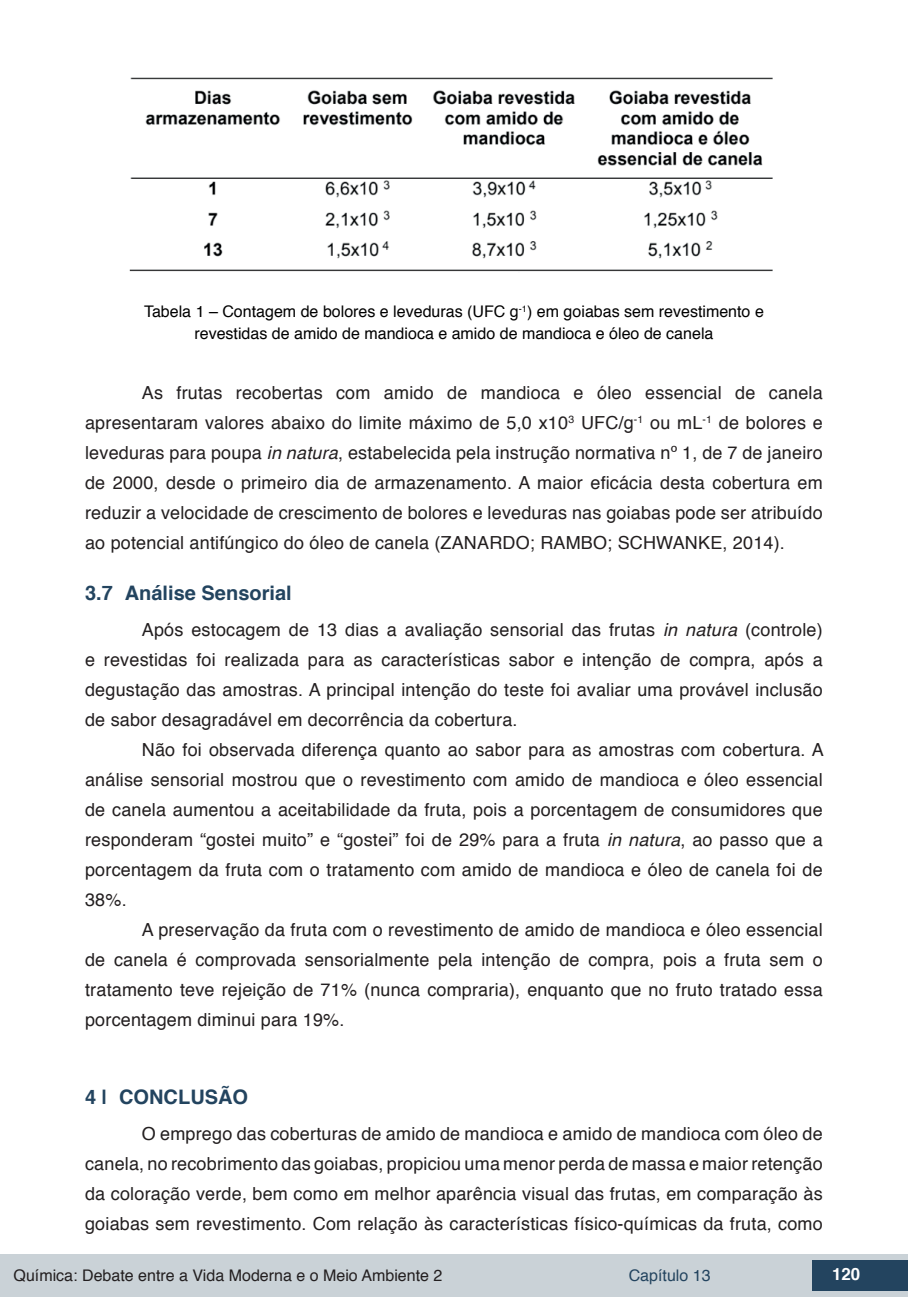
<style>
.page{position:relative;width:908px;height:1304px;background:#fff}
.page>*{position:absolute;margin:0;border:0;box-sizing:border-box;transform-origin:0 0}
.t1{font:700 20px "Helvetica";color:#23445f}
.t2{font:18px/30px "Helvetica";letter-spacing:.01em;color:#231f20;text-align:justify}
.t3{font:700 16.8px "Helvetica";color:#fff}
.t4{font:16px/22px "Helvetica";color:#000;text-align:center}
.t5{font:16px "Helvetica";color:#231f20}
.t6{font:16px "Helvetica";color:#23445f}
.s1{font-style:italic}
</style>
<div class="page">
<div style="left:0;top:1254px;width:906px;height:43px;background:#cad2d7"></div>
<div style="left:812px;top:1261px;width:95px;height:30px;background:#23445f"></div>
<img style="left:129px;top:77px;width:644px;height:195px">
<p class="t4" style="left:144px;top:301px;width:621px">Tabela 1 – Contagem de bolores e leveduras (UFC g<sup>-1</sup>) em goiabas sem revestimento e revestidas de amido de mandioca e amido de mandioca e óleo de canela</p>
<p class="t2" style="left:85px;top:378px;width:738px;text-indent:57px">As frutas recobertas com amido de mandioca e óleo essencial de canela apresentaram valores abaixo do limite máximo de 5,0 x10<sup>3</sup> UFC/g<sup>-1</sup> ou mL<sup>-1</sup> de bolores e leveduras para poupa <span class="s1">in natura</span>, estabelecida pela instrução normativa nº 1, de 7 de janeiro de 2000, desde o primeiro dia de armazenamento. A maior eficácia desta cobertura em reduzir a velocidade de crescimento de bolores e leveduras nas goiabas pode ser atribuído ao potencial antifúngico do óleo de canela (ZANARDO; RAMBO; SCHWANKE, 2014).</p>
<p class="t1" style="left:85px;top:577px;width:208px">3.7 Análise Sensorial</p>
<p class="t2" style="left:85px;top:615px;width:738px;text-indent:57px">Após estocagem de 13 dias a avaliação sensorial das frutas <span class="s1">in natura</span> (controle) e revestidas foi realizada para as características sabor e intenção de compra, após a degustação das amostras. A principal intenção do teste foi avaliar uma provável inclusão de sabor desagradável em decorrência da cobertura.</p>
<p class="t2" style="left:85px;top:735px;width:739px;text-indent:57px">Não foi observada diferença quanto ao sabor para as amostras com cobertura. A análise sensorial mostrou que o revestimento com amido de mandioca e óleo essencial de canela aumentou a aceitabilidade da fruta, pois a porcentagem de consumidores que responderam “gostei muito” e “gostei” foi de 29% para a fruta <span class="s1">in natura</span>, ao passo que a porcentagem da fruta com o tratamento com amido de mandioca e óleo de canela foi de 38%.</p>
<p class="t2" style="left:85px;top:915px;width:738px;text-indent:57px">A preservação da fruta com o revestimento de amido de mandioca e óleo essencial de canela é comprovada sensorialmente pela intenção de compra, pois a fruta sem o tratamento teve rejeição de 71% (nunca compraria), enquanto que no fruto tratado essa porcentagem diminui para 19%.</p>
<p class="t1" style="left:85px;top:1081px;width:164px">4 | CONCLUSÃO</p>
<p class="t2" style="left:85px;top:1119px;width:738px;text-indent:57px">O emprego das coberturas de amido de mandioca e amido de mandioca com óleo de canela, no recobrimento das goiabas, propiciou uma menor perda de massa e maior retenção da coloração verde, bem como em melhor aparência visual das frutas, em comparação às goiabas sem revestimento. Com relação às características físico-químicas da fruta, como</p>
<p class="t5" style="left:14px;top:1263px;width:430px">Química: Debate entre a Vida Moderna e o Meio Ambiente 2</p>
<p class="t6" style="left:628px;top:1263px;width:83px">Capítulo 13</p>
<p class="t3" style="left:831px;top:1261px;width:30px">120</p>
</div>
